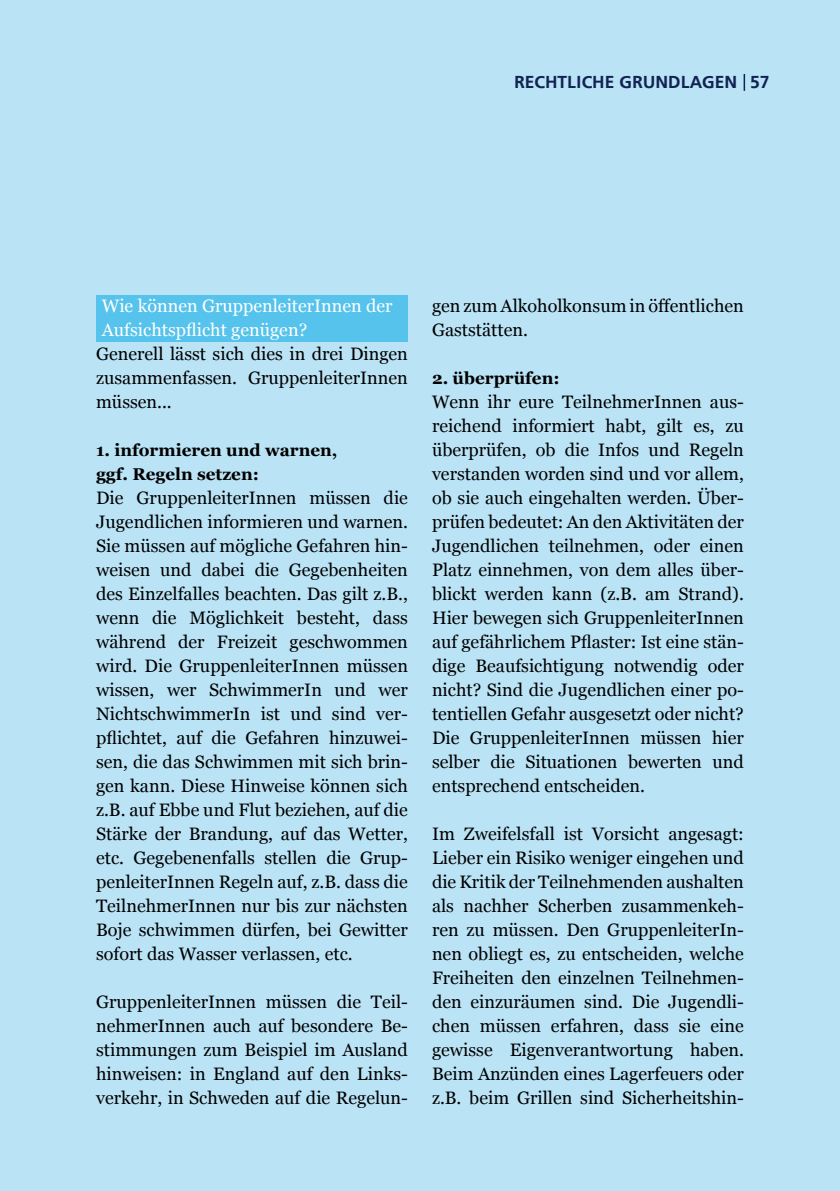
<style>
.page{position:relative;width:840px;height:1191px;background:#fff}
.page>*{position:absolute;margin:0;border:0;box-sizing:border-box;transform-origin:0 0}
.t1{font:18px/24px "Georgia";color:#000;text-align:justify}
.t2{font:18px/24px "Georgia";color:#fff}
.t3{font:700 18px "Frugal Sans";color:#122352}
.t4{font:700 17px/24px "Georgia";color:#000}
</style>
<div class="page">
<div style="left:0;top:0;width:839px;height:1191px;background:#bae3f6"></div>
<svg style="left:743px;top:74px;width:1px;height:17px"></svg>
<div style="left:96px;top:295px;width:312px;height:47px;background:#55c3ec"></div>
<p class="t3" style="left:513px;top:72px;width:225px">RECHTLICHE GRUNDLAGE N</p>
<p class="t3" style="left:749px;top:72px;width:21px">57</p>
<p class="t2" style="left:102px;top:294px;width:292px">Wie können GruppenleiterInnen der<br>Aufsichtspflicht genügen?</p>
<p class="t1" style="left:96px;top:342px;width:313px">Generell lässt sich dies in drei Dingen zusammenfassen. GruppenleiterInnen müssen...</p>
<p class="t4" style="left:96px;top:438px;width:243px">1. informieren und warnen, ggf. Regeln setzen:</p>
<p class="t1" style="left:96px;top:486px;width:313px">Die GruppenleiterInnen müssen die Jugendlichen informieren und warnen.<br>Sie müssen auf mögliche Gefahren hin&shy;weisen und dabei die Gegebenheiten des Einzelfalles beachten. Das gilt z.B., wenn die Möglichkeit besteht, dass während der Freizeit geschwommen wird. Die GruppenleiterInnen müssen wissen, wer SchwimmerIn und wer NichtschwimmerIn ist und sind ver&shy;pflichtet, auf die Gefahren hinzuwei&shy;sen, die das Schwimmen mit sich brin&shy;gen kann. Diese Hinweise können sich z.B. auf Ebbe und Flut beziehen, auf die Stärke der Brandung, auf das Wetter, etc. Gegebenenfalls stellen die Grup&shy;penleiterInnen Regeln auf, z.B. dass die TeilnehmerInnen nur bis zur nächsten Boje schwimmen dürfen, bei Gewitter sofort das Wasser verlassen, etc.</p>
<p class="t1" style="left:96px;top:990px;width:313px">GruppenleiterInnen müssen die Teil&shy;nehmerInnen auch auf besondere Be&shy;stimmungen zum Beispiel im Ausland hinweisen: in England auf den Links&shy;verkehr, in Schweden auf die Regelun-</p>
<p class="t1" style="left:432px;top:294px;width:313px">gen zum Alkoholkonsum in öffentlichen<br>Gaststätten.</p>
<p class="t4" style="left:432px;top:366px;width:129px">2. überprüfen:</p>
<p class="t1" style="left:432px;top:390px;width:313px">Wenn ihr eure TeilnehmerInnen aus&shy;reichend informiert habt, gilt es, zu überprüfen, ob die Infos und Regeln verstanden worden sind und vor allem, ob sie auch eingehalten werden. Über&shy;prüfen bedeutet: An den Aktivitäten der Jugendlichen teilnehmen, oder einen Platz einnehmen, von dem alles über&shy;blickt werden kann (z.B. am Strand).<br>Hier bewegen sich GruppenleiterInnen auf gefährlichem Pflaster: Ist eine stän&shy;dige Beaufsichtigung notwendig oder nicht? Sind die Jugendlichen einer po&shy;tentiellen Gefahr ausgesetzt oder nicht?<br>Die GruppenleiterInnen müssen hier selber die Situationen bewerten und entsprechend entscheiden.</p>
<p class="t1" style="left:432px;top:822px;width:313px">Im Zweifelsfall ist Vorsicht angesagt:<br>Lieber ein Risiko weniger eingehen und die Kritik der Teilnehmenden aushalten als nachher Scherben zusammenkeh&shy;ren zu müssen. Den GruppenleiterIn&shy;nen obliegt es, zu entscheiden, welche Freiheiten den einzelnen Teilnehmen&shy;den einzuräumen sind. Die Jugendli&shy;chen müssen erfahren, dass sie eine gewisse Eigenverantwortung haben.<br>Beim Anzünden eines Lagerfeuers oder z.B. beim Grillen sind Sicherheitshin-</p>
</div>
